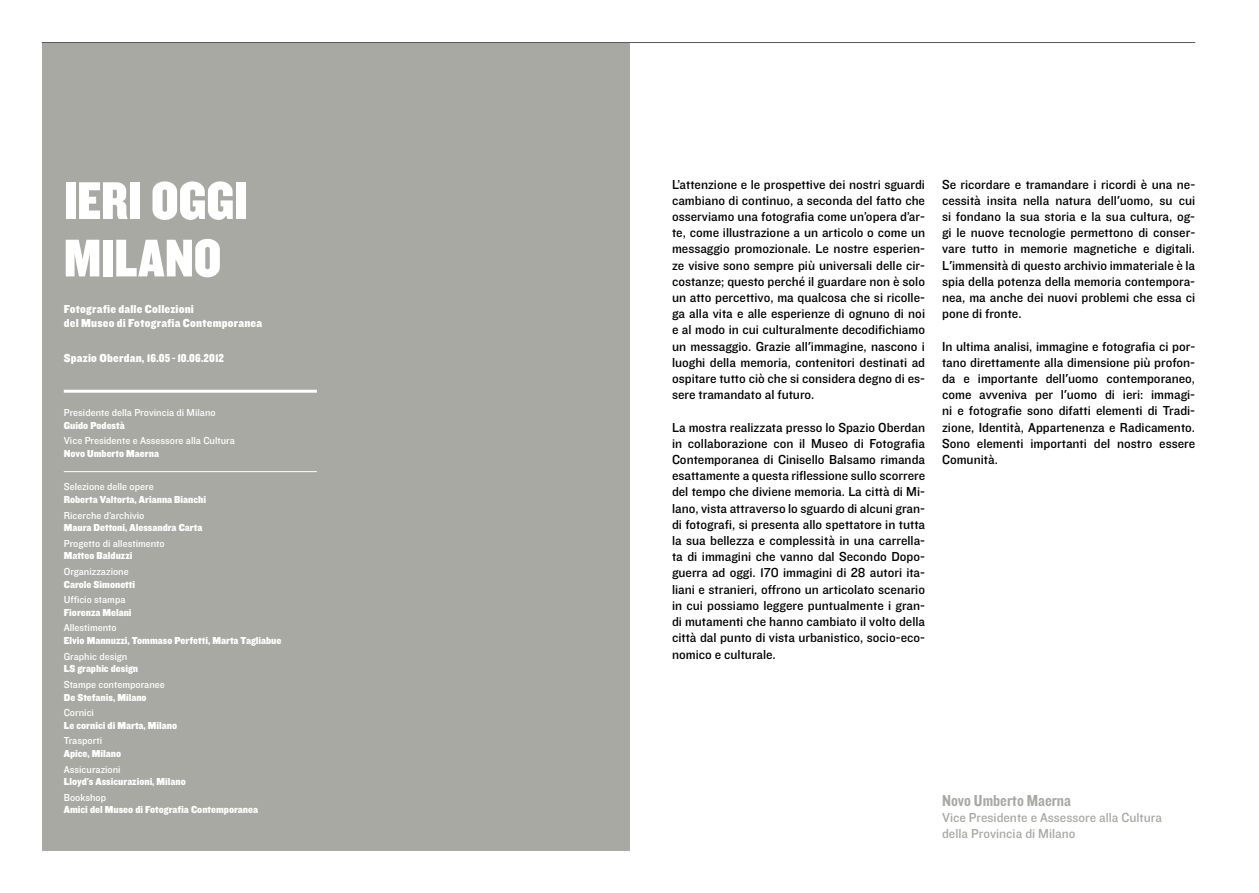
<style>
.page{position:relative;width:1259px;height:893px;background:#fff}
.page>*{position:absolute;margin:0;border:0;box-sizing:border-box;transform-origin:0 0}
.t1{font:55.05px/57.4px "Knockout HTF70 Full Welterwt";letter-spacing:-.005em;color:#fff}
.t2{font:16.5px "Knockout HTF50 Welterweight";color:#a8a9a3}
.t3{font:13.5px/16.2px "Knockout HTF31 Junior Middlewt";color:#000;text-align:justify}
.t4{font:13.5px/16.2px "Knockout HTF31 Junior Middlewt";color:#a8a9a3}
.t5{font:12px/14.4px "Knockout HTF71 Full Middlewt";letter-spacing:.015em;color:#fff}
.t6{font:12px "Knockout HTF70 Full Welterwt";letter-spacing:-.005em;color:#fff}
.t7{font:10.5px "Knockout HTF71 Full Middlewt";color:#fff}
.t8{font:10.5px "Knockout HTF31 Junior Middlewt";color:#fff}
.s1{font-family:"Knockout HTF71 Full Middlewt"}
</style>
<div class="page">
<div style="left:42px;top:43px;width:587px;height:807px;background:#a8a9a3"></div>
<hr style="left:64px;top:390px;width:253px;height:3px;background:#fff">
<hr style="left:42px;top:42px;width:1153px;height:1px;background:#58595b">
<hr style="left:64px;top:471px;width:253px;height:1px;background:#fff">
<h1 class="t1" style="left:64px;top:174px;width:186px">IERI OGGI<br>MILANO</h1>
<p class="t5" style="left:64px;top:302px;width:200px">Fotografie dalle Collezioni<br>del Museo di Fotografia Contemporanea</p>
<p class="t6" style="left:64px;top:352px;width:162px"><span class="s1">Spazio Oberdan,</span> 16.05 - 10.06.2012</p>
<p class="t8" style="left:64px;top:407px;width:153px">Presidente della Provincia di Milano</p>
<p class="t7" style="left:64px;top:419px;width:62px">Guido Podestà</p>
<p class="t8" style="left:64px;top:435px;width:173px">Vice Presidente e Assessore alla Cultura</p>
<p class="t7" style="left:64px;top:448px;width:97px">Novo Umberto Maerna</p>
<p class="t8" style="left:64px;top:481px;width:91px">Selezione delle opere</p>
<p class="t7" style="left:64px;top:494px;width:144px">Roberta Valtorta, Arianna Bianchi</p>
<p class="t8" style="left:64px;top:510px;width:82px">Ricerche d’archivio</p>
<p class="t7" style="left:64px;top:522px;width:140px">Maura Dettoni, Alessandra Carta</p>
<p class="t8" style="left:64px;top:538px;width:102px">Progetto di allestimento</p>
<p class="t7" style="left:64px;top:550px;width:70px">Matteo Balduzzi</p>
<p class="t8" style="left:64px;top:566px;width:66px">Organizzazione</p>
<p class="t7" style="left:64px;top:578px;width:73px">Carole Simonetti</p>
<p class="t8" style="left:64px;top:594px;width:63px">Ufficio stampa</p>
<p class="t7" style="left:64px;top:607px;width:69px">Fiorenza Melani</p>
<p class="t8" style="left:64px;top:622px;width:54px">Allestimento</p>
<p class="t7" style="left:64px;top:635px;width:219px">Elvio Mannuzzi, Tommaso Perfetti, Marta Tagliabue</p>
<p class="t8" style="left:64px;top:651px;width:65px">Graphic design</p>
<p class="t7" style="left:64px;top:663px;width:76px">LS graphic design</p>
<p class="t8" style="left:64px;top:679px;width:103px">Stampe contemporanee</p>
<p class="t7" style="left:64px;top:691px;width:84px">De Stefanis, Milano</p>
<p class="t8" style="left:64px;top:707px;width:32px">Cornici</p>
<p class="t7" style="left:64px;top:719px;width:115px">Le cornici di Marta, Milano</p>
<p class="t8" style="left:64px;top:735px;width:40px">Trasporti</p>
<p class="t7" style="left:64px;top:748px;width:59px">Apice, Milano</p>
<p class="t8" style="left:64px;top:763px;width:58px">Assicurazioni</p>
<p class="t7" style="left:64px;top:776px;width:124px">Lloyd's Assicurazioni, Milano</p>
<p class="t8" style="left:64px;top:792px;width:44px">Bookshop</p>
<p class="t7" style="left:64px;top:804px;width:196px">Amici del Museo di Fotografia Contemporanea</p>
<p class="t3" style="left:672px;top:176px;width:255px">L’attenzione e le prospettive dei nostri sguardi cambiano di continuo, a seconda del fatto che osserviamo una fotografia come un’opera d’ar&shy;te, come illustrazione a un articolo o come un messaggio promozionale. Le nostre esperien&shy;ze visive sono sempre più universali delle cir&shy;costanze; questo perché il guardare non è solo un atto percettivo, ma qualcosa che si ricolle&shy;ga alla vita e alle esperienze di ognuno di noi e al modo in cui culturalmente decodifichiamo un messaggio. Grazie all'immagine, nascono i luoghi della memoria, contenitori destinati ad ospitare tutto ciò che si considera degno di es&shy;sere tramandato al futuro.</p>
<p class="t3" style="left:672px;top:419px;width:255px">La mostra realizzata presso lo Spazio Oberdan in collaborazione con il Museo di Fotografia Contemporanea di Cinisello Balsamo rimanda esattamente a questa riflessione sullo scorrere del tempo che diviene memoria. La città di Mi&shy;lano, vista attraverso lo sguardo di alcuni gran&shy;di fotografi, si presenta allo spettatore in tutta la sua bellezza e complessità in una carrella&shy;ta di immagini che vanno dal Secondo Dopo&shy;guerra ad oggi. 170 immagini di 28 autori ita&shy;liani e stranieri, offrono un articolato scenario in cui possiamo leggere puntualmente i gran&shy;di mutamenti che hanno cambiato il volto della città dal punto di vista urbanistico, socio-eco&shy;nomico e culturale.</p>
<p class="t3" style="left:942px;top:176px;width:255px">Se ricordare e tramandare i ricordi è una ne&shy;cessità insita nella natura dell'uomo, su cui si fondano la sua storia e la sua cultura, og&shy;gi le nuove tecnologie permettono di conser&shy;vare tutto in memorie magnetiche e digitali.<br>L'immensità di questo archivio immateriale è la spia della potenza della memoria contempora&shy;nea, ma anche dei nuovi problemi che essa ci pone di fronte.</p>
<p class="t3" style="left:942px;top:338px;width:255px">In ultima analisi, immagine e fotografia ci por&shy;tano direttamente alla dimensione più profon&shy;da e importante dell'uomo contemporaneo, come avveniva per l'uomo di ieri: immagi&shy;ni e fotografie sono difatti elementi di Tradi&shy;zione, Identità, Appartenenza e Radicamento.<br>Sono elementi importanti del nostro essere Comunità.</p>
<p class="t2" style="left:942px;top:791px;width:130px">Novo Umberto Maerna</p>
<p class="t4" style="left:942px;top:809px;width:221px">Vice Presidente e Assessore alla Cultura della Provincia di Milano</p>
</div>
